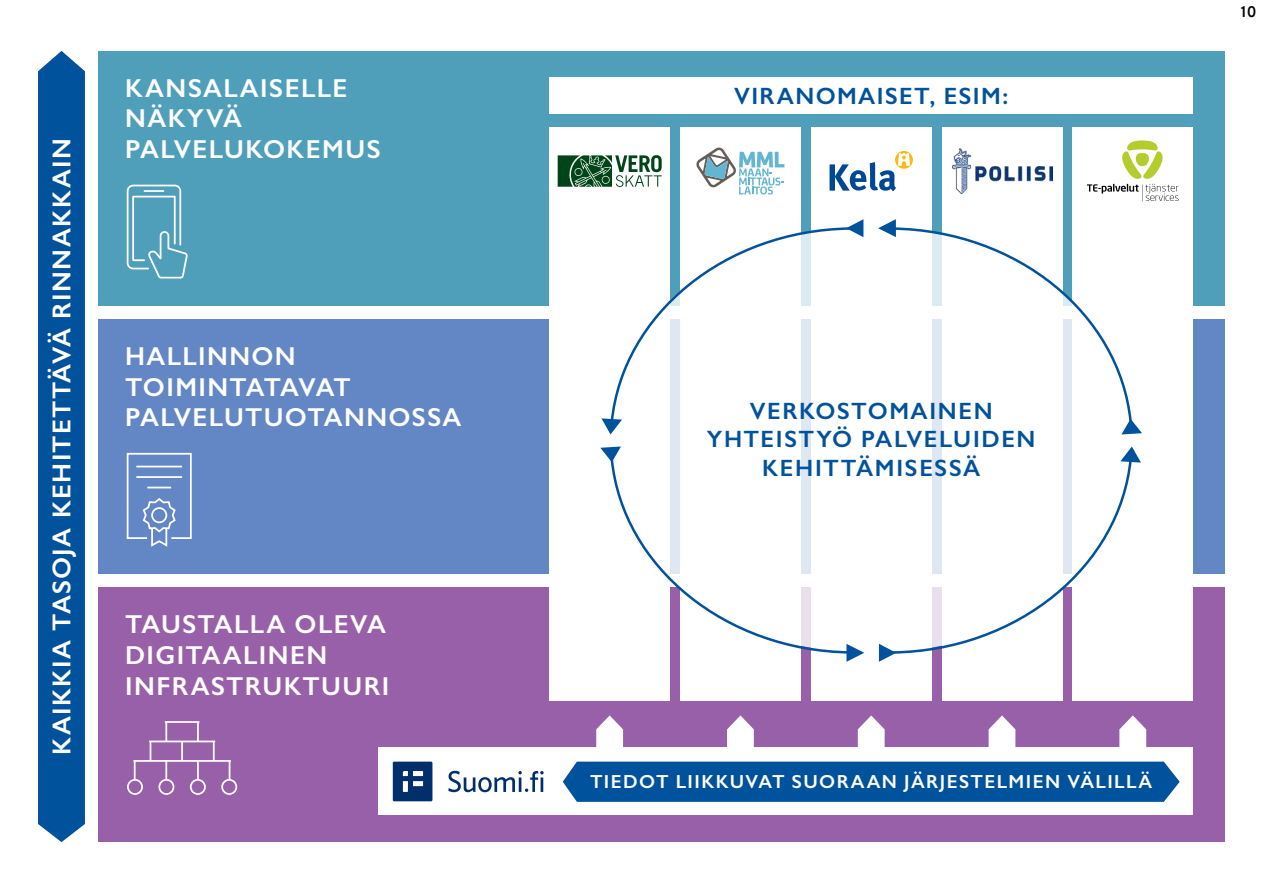
<style>
.page{position:relative;width:1263px;height:893px;background:#fff}
.page>*{position:absolute;margin:0;border:0;box-sizing:border-box;transform-origin:0 0}
.t1{font:600 25.95px/30.8px "Gill Sans";letter-spacing:.05em;color:#fff}
.t2{font:600 23.7px/28.3px "Gill Sans";letter-spacing:.065em;color:#00529c;text-align:center}
.t3{font:600 18.9px "Gill Sans";letter-spacing:.075em;color:#fff}
.t4{font:700 15px "Overpass";color:#000}
</style>
<div class="page">
<div style="left:98px;top:51px;width:1127px;height:255px;background:#509fba"></div>
<div style="left:98px;top:319px;width:1127px;height:255px;background:#6387c5"></div>
<div style="left:98px;top:587px;width:1127px;height:255px;background:#9860a8"></div>
<div style="left:549px;top:127px;width:121px;height:573px;background:#fff"></div>
<div style="left:680px;top:127px;width:121px;height:573px;background:#fff"></div>
<div style="left:811px;top:127px;width:120px;height:573px;background:#fff"></div>
<div style="left:1072px;top:127px;width:121px;height:573px;background:#fff"></div>
<div style="left:942px;top:127px;width:120px;height:573px;background:#fff"></div>
<div style="left:38px;top:51px;width:47px;height:791px;background:#00529c"></div>
<hr style="left:133px;top:760px;width:98px;height:2px;background:#fff">
<hr style="left:149px;top:741px;width:66px;height:1px;background:#fff">
<hr style="left:165px;top:721px;width:34px;height:2px;background:#fff">
<svg style="left:229px;top:762px;width:1px;height:17px"></svg>
<svg style="left:197px;top:761px;width:2px;height:18px"></svg>
<svg style="left:213px;top:742px;width:2px;height:18px"></svg>
<svg style="left:134px;top:761px;width:2px;height:18px"></svg>
<svg style="left:150px;top:742px;width:1px;height:18px"></svg>
<svg style="left:165px;top:723px;width:2px;height:18px"></svg>
<svg style="left:165px;top:761px;width:2px;height:18px"></svg>
<svg style="left:181px;top:742px;width:2px;height:18px"></svg>
<svg style="left:197px;top:723px;width:2px;height:18px"></svg>
<div style="left:221px;top:779px;width:16px;height:16px;border:2px solid #fff;border-radius:50%"></div>
<div style="left:190px;top:779px;width:16px;height:16px;border:2px solid #fff;border-radius:50%"></div>
<div style="left:158px;top:779px;width:16px;height:16px;border:2px solid #fff;border-radius:50%"></div>
<div style="left:127px;top:779px;width:16px;height:16px;border:2px solid #fff;border-radius:50%"></div>
<svg style="left:126px;top:452px;width:66px;height:95px"></svg>
<svg style="left:126px;top:184px;width:62px;height:95px"></svg>
<div style="left:378px;top:748px;width:815px;height:67px;background:#fff"></div>
<div style="left:549px;top:78px;width:644px;height:36px;background:#fff"></div>
<div style="left:563px;top:762px;width:617px;height:40px;background:#00529c"></div>
<svg style="left:596px;top:715px;width:27px;height:33px"></svg>
<svg style="left:727px;top:715px;width:27px;height:33px"></svg>
<svg style="left:858px;top:715px;width:27px;height:33px"></svg>
<svg style="left:988px;top:715px;width:27px;height:33px"></svg>
<svg style="left:1119px;top:715px;width:27px;height:33px"></svg>
<div style="left:393px;top:762px;width:39px;height:39px;background:#002f6b"></div>
<svg style="left:403px;top:771px;width:20px;height:21px"></svg>
<svg style="left:448px;top:771px;width:96px;height:21px"></svg>
<svg style="left:670px;top:424px;width:402px;height:33px"></svg>
<svg style="left:898px;top:226px;width:234px;height:198px"></svg>
<svg style="left:1119px;top:417px;width:23px;height:18px"></svg>
<svg style="left:878px;top:219px;width:20px;height:18px"></svg>
<svg style="left:890px;top:456px;width:242px;height:199px"></svg>
<svg style="left:878px;top:642px;width:21px;height:20px"></svg>
<svg style="left:1118px;top:446px;width:23px;height:18px"></svg>
<svg style="left:611px;top:457px;width:233px;height:197px"></svg>
<svg style="left:600px;top:446px;width:23px;height:18px"></svg>
<svg style="left:844px;top:644px;width:21px;height:18px"></svg>
<svg style="left:611px;top:227px;width:241px;height:198px"></svg>
<svg style="left:844px;top:219px;width:20px;height:20px"></svg>
<svg style="left:601px;top:416px;width:23px;height:19px"></svg>
<svg style="left:558px;top:155px;width:104px;height:32px"></svg>
<svg style="left:696px;top:148px;width:88px;height:47px"></svg>
<svg style="left:895px;top:151px;width:18px;height:18px"></svg>
<svg style="left:829px;top:153px;width:81px;height:38px"></svg>
<svg style="left:1087px;top:140px;width:91px;height:62px"></svg>
<img style="left:953px;top:149px;width:99px;height:44px">
<p class="t1" style="left:46px;top:755px;width:619px;rotate:-90deg">KAIKKIA TASOJA KEHITETTÄVÄ RINNAKKAIN</p>
<p class="t1" style="left:125px;top:72px;width:257px">KANSALAISELLE<br>NÄKYVÄ<br>PALVELUKOKEMUS</p>
<p class="t1" style="left:125px;top:340px;width:338px">HALLINNON<br>TOIMINTATAVAT<br>PALVELUTUOTANNOSSA</p>
<p class="t1" style="left:125px;top:609px;width:266px">TAUSTALLA OLEVA<br>DIGITAALINEN<br>INFRASTRUKTUURI</p>
<p class="t2" style="left:734px;top:82px;width:275px">VIRANOMAISET, ESIM:</p>
<p class="t2" style="left:707px;top:396px;width:330px">VERKOSTOMAINEN<br>YHTEISTYÖ PALVELUIDEN<br>KEHITTÄMISESSÄ</p>
<p class="t4" style="left:1241px;top:1px;width:17px">10</p>
<p class="t3" style="left:590px;top:770px;width:564px">TIEDOT LIIKKUVAT SUORAAN JÄRJESTELMIEN VÄLILLÄ</p>
</div>
